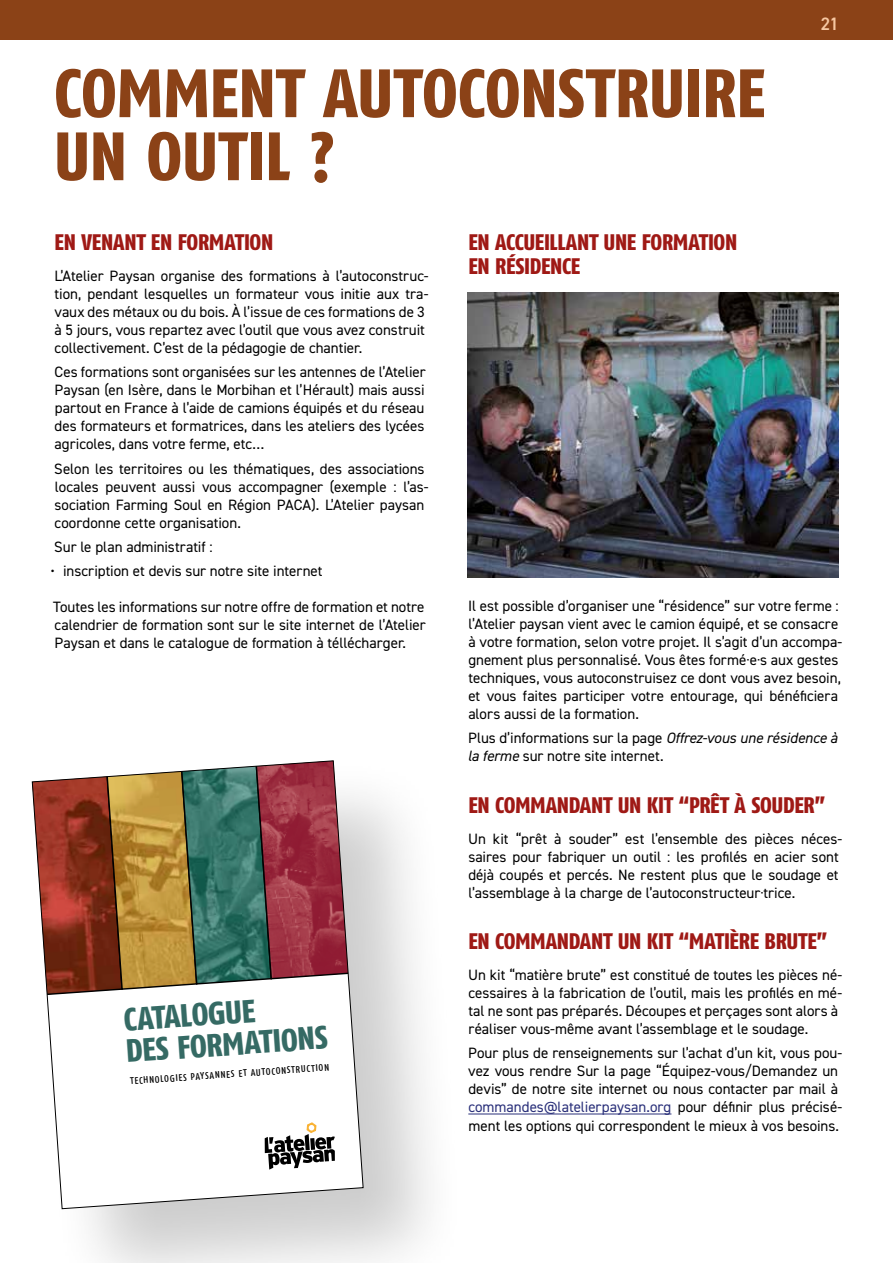
<style>
.page{position:relative;width:893px;height:1263px;background:#fff}
.page>*{position:absolute;margin:0;border:0;box-sizing:border-box;transform-origin:0 0}
.t1{font:800 68.25px/63px "Fago Co";color:#8b4217}
.t2{font:32.25px/31.5px "Fago Co Exb";color:#356a64}
.t3{font:800 22.5px/24px "Fago Co";letter-spacing:-.015em;color:#9f1915}
.t4{font:600 18px "DIN2014";color:#f7c8a2}
.t5{font:15px/18px "DIN2014";color:#000}
.t6{font:9.6px "Fago Co Med";color:#000}
.s1{font-style:italic}
.s2{color:#2a307a}
</style>
<div class="page">
<div style="left:0;top:0;width:893px;height:40px;background:#8b4217"></div>
<div style="left:28px;top:757px;width:439px;height:506px;background:#000;opacity:.2"></div>
<svg style="left:32px;top:760px;width:332px;height:449px"></svg>
<img style="left:468px;top:293px;width:371px;height:284px">
<hr style="left:468px;top:1113px;width:203px;height:1px;background:#2a307a">
<h1 class="t1" style="left:54px;top:61px;width:713px">COMMENT AUTOCONSTRUIRE<br>UN OUTIL ?</h1>
<p class="t4" style="left:821px;top:12px;width:20px">21</p>
<h3 class="t3" style="left:55px;top:230px;width:220px">EN VENANT EN FORMATION</h3>
<p class="t5" style="left:54px;top:266px;width:376px">L’Atelier Paysan organise des formations à l’autoconstruc&shy;tion, pendant lesquelles un formateur vous initie aux tra&shy;vaux des métaux ou du bois. À l’issue de ces formations de 3 à 5 jours, vous repartez avec l’outil que vous avez construit collectivement. C’est de la pédagogie de chantier.</p>
<p class="t5" style="left:54px;top:363px;width:373px;text-align:justify">Ces formations sont organisées sur les antennes de l’Atelier Paysan (en Isère, dans le Morbihan et l’Hérault) mais aussi partout en France à l’aide de camions équipés et du réseau des formateurs et formatrices, dans les ateliers des lycées agricoles, dans votre ferme, etc…</p>
<p class="t5" style="left:54px;top:459px;width:376px">Selon les territoires ou les thématiques, des associations locales peuvent aussi vous accompagner (exemple : l’as&shy;sociation Farming Soul en Région PACA). L’Atelier paysan coordonne cette organisation.</p>
<p class="t5" style="left:54px;top:537px;width:160px">Sur le plan administratif :</p>
<p class="t5" style="left:51px;top:562px;width:274px">• inscription et devis sur notre site internet</p>
<p class="t5" style="left:53px;top:597px;width:374px;text-align:justify">Toutes les informations sur notre offre de formation et notre calendrier de formation sont sur le site internet de l’Atelier Paysan et dans le catalogue de formation à téllécharger.</p>
<h2 class="t2" style="left:123px;top:1003px;width:204px;rotate:-4deg">CATALOGUE<br>DES FORMATIONS</h2>
<p class="t6" style="left:130px;top:1075px;width:201px;rotate:-4deg">TECHNOLOGIES PAYSANNES ET AUTOCONSTRUCTION</p>
<h3 class="t3" style="left:468px;top:230px;width:270px">EN ACCUEILLANT UNE FORMATION<br>EN RÉSIDENCE</h3>
<p class="t5" style="left:468px;top:596px;width:376px">Il est possible d’organiser une “résidence” sur votre ferme : l’Atelier paysan vient avec le camion équipé, et se consacre à votre formation, selon votre projet. Il s’agit d’un accompa&shy;gnement plus personnalisé. Vous êtes formé·e·s aux gestes techniques, vous autoconstruisez ce dont vous avez besoin, et vous faites participer votre entourage, qui bénéficiera alors aussi de la formation.</p>
<p class="t5" style="left:468px;top:729px;width:371px">Plus d’informations sur la page <span class="s1">Offrez-vous une résidence à la ferme</span> sur notre site internet.</p>
<h3 class="t3" style="left:468px;top:793px;width:359px">EN COMMANDANT UN KIT “PRÊT À SOUDER”</h3>
<p class="t5" style="left:468px;top:829px;width:376px">Un kit “prêt à souder” est l’ensemble des pièces néces&shy;saires pour fabriquer un outil : les profilés en acier sont déjà coupés et percés. Ne restent plus que le soudage et l’assemblage à la charge de l’autoconstructeur·trice.</p>
<h3 class="t3" style="left:468px;top:929px;width:361px">EN COMMANDANT UN KIT “MATIÈRE BRUTE”</h3>
<p class="t5" style="left:468px;top:966px;width:376px">Un kit “matière brute” est constitué de toutes les pièces né&shy;cessaires à la fabrication de l’outil, mais les profilés en mé&shy;tal ne sont pas préparés. Découpes et perçages sont alors à réaliser vous-même avant l’assemblage et le soudage.</p>
<p class="t5" style="left:468px;top:1044px;width:376px">Pour plus de renseignements sur l’achat d’un kit, vous pou&shy;vez vous rendre Sur la page “Équipez-vous/Demandez un devis” de notre site internet ou nous contacter par mail à <span class="s2">commandes@latelierpaysan.org</span> pour définir plus précisé&shy;ment les options qui correspondent le mieux à vos besoins.</p>
</div>
